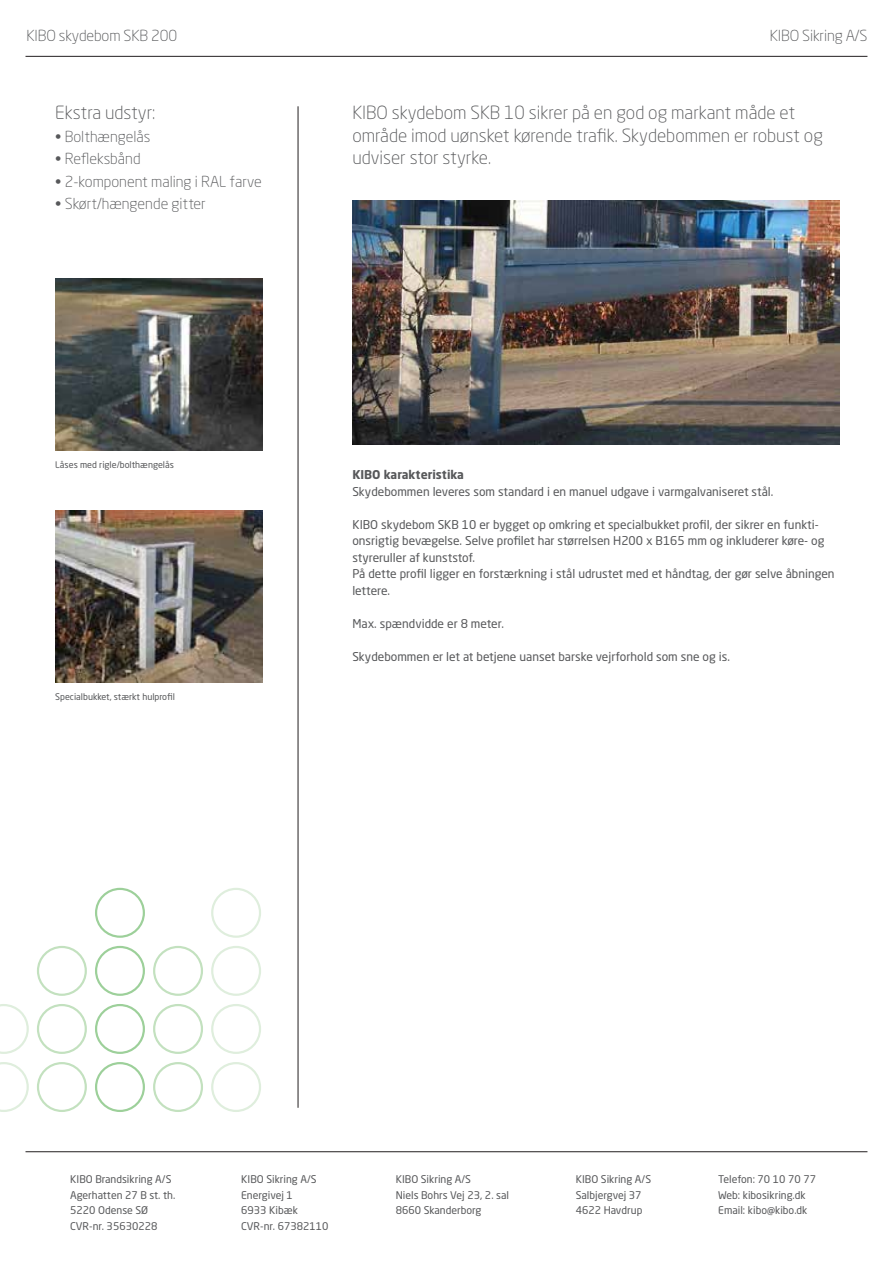
<style>
.page{position:relative;width:893px;height:1263px;background:#fff}
.page>*{position:absolute;margin:0;border:0;box-sizing:border-box;transform-origin:0 0}
.t1{font:300 18px/22.5px "Neo Sans Std";color:#57585a}
.t2{font:300 15.15px "Neo Sans Std";letter-spacing:-.01em;color:#57585a}
.t3{font:300 15px "Neo Sans Std";color:#57585a}
.t4{font:12px/16.5px "Neo Sans Std";color:#57585a}
.t5{font:700 12px "Neo Sans Std";color:#57585a}
.t6{font:10.5px "Neo Sans Std";color:#57585a}
.t7{font:9px "Neo Sans Std";color:#57585a}
</style>
<div class="page">
<img style="left:352px;top:201px;width:487px;height:244px">
<img style="left:55px;top:278px;width:207px;height:172px">
<img style="left:55px;top:510px;width:207px;height:172px">
<hr style="left:298px;top:106px;width:1px;height:1002px;background:#231f20">
<svg style="left:0;top:1062px;width:29px;height:50px"></svg>
<svg style="left:37px;top:1062px;width:50px;height:50px"></svg>
<svg style="left:37px;top:946px;width:50px;height:50px"></svg>
<svg style="left:0;top:1004px;width:29px;height:50px"></svg>
<svg style="left:37px;top:1004px;width:50px;height:50px"></svg>
<svg style="left:95px;top:1062px;width:50px;height:50px"></svg>
<svg style="left:95px;top:946px;width:50px;height:50px"></svg>
<svg style="left:95px;top:1004px;width:50px;height:50px"></svg>
<svg style="left:211px;top:1062px;width:50px;height:50px"></svg>
<svg style="left:211px;top:946px;width:50px;height:50px"></svg>
<svg style="left:211px;top:1004px;width:50px;height:50px"></svg>
<svg style="left:211px;top:888px;width:50px;height:50px"></svg>
<svg style="left:153px;top:1062px;width:50px;height:50px"></svg>
<svg style="left:153px;top:946px;width:50px;height:50px"></svg>
<svg style="left:153px;top:1004px;width:50px;height:50px"></svg>
<svg style="left:95px;top:888px;width:50px;height:50px"></svg>
<hr style="left:26px;top:56px;width:841px;height:1px;background:#231f20">
<hr style="left:26px;top:1151px;width:841px;height:1px;background:#231f20">
<p class="t2" style="left:27px;top:27px;width:152px">KIBO skydebom SKB 200</p>
<h1 class="t1" style="left:55px;top:101px;width:102px">Ekstra udstyr:</h1>
<p class="t3" style="left:55px;top:127px;width:97px">• Bolthængelås</p>
<p class="t3" style="left:55px;top:150px;width:87px">• Refleksbånd</p>
<p class="t3" style="left:55px;top:172px;width:208px">• 2-komponent maling i RAL farve</p>
<p class="t3" style="left:55px;top:195px;width:152px">• Skørt/hængende gitter</p>
<p class="t2" style="left:770px;top:27px;width:99px">KIBO Sikring A/S</p>
<h1 class="t1" style="left:352px;top:101px;width:472px">KIBO skydebom SKB 10 sikrer på en god og markant måde et område imod uønsket kørende trafik. Skydebommen er robust og udviser stor styrke.</h1>
<p class="t7" style="left:55px;top:459px;width:120px">Låses med rigle/bolthængelås</p>
<p class="t7" style="left:55px;top:691px;width:121px">Specialbukket, stærkt hulprofil</p>
<p class="t5" style="left:352px;top:467px;width:113px">KIBO karakteristika</p>
<p class="t4" style="left:352px;top:483px;width:422px">Skydebommen leveres som standard i en manuel udgave i varmgalvaniseret stål.</p>
<p class="t4" style="left:352px;top:516px;width:484px">KIBO skydebom SKB 10 er bygget op omkring et specialbukket profil, der sikrer en funkti&shy;onsrigtig bevægelse. Selve profilet har størrelsen H200 x B165 mm og inkluderer køre- og styreruller af kunststof.<br>På dette profil ligger en forstærkning i stål udrustet med et håndtag, der gør selve åbningen lettere.</p>
<p class="t4" style="left:352px;top:615px;width:153px">Max. spændvidde er 8 meter.</p>
<p class="t4" style="left:352px;top:648px;width:379px">Skydebommen er let at betjene uanset barske vejrforhold som sne og is.</p>
<p class="t6" style="left:70px;top:1172px;width:103px">KIBO Brandsikring A/S</p>
<p class="t6" style="left:241px;top:1172px;width:77px">KIBO Sikring A/S</p>
<p class="t6" style="left:396px;top:1172px;width:77px">KIBO Sikring A/S</p>
<p class="t6" style="left:576px;top:1172px;width:77px">KIBO Sikring A/S</p>
<p class="t6" style="left:718px;top:1172px;width:99px">Telefon: 70 10 70 77</p>
<p class="t6" style="left:70px;top:1188px;width:107px">Agerhatten 27 B st. th.</p>
<p class="t6" style="left:241px;top:1188px;width:53px">Energivej 1</p>
<p class="t6" style="left:396px;top:1188px;width:115px">Niels Bohrs Vej 23, 2. sal</p>
<p class="t6" style="left:576px;top:1188px;width:67px">Salbjergvej 37</p>
<p class="t6" style="left:718px;top:1188px;width:89px">Web: kibosikring.dk</p>
<p class="t6" style="left:70px;top:1204px;width:80px">5220 Odense SØ</p>
<p class="t6" style="left:241px;top:1204px;width:58px">6933 Kibæk</p>
<p class="t6" style="left:396px;top:1204px;width:87px">8660 Skanderborg</p>
<p class="t6" style="left:576px;top:1204px;width:68px">4622 Havdrup</p>
<p class="t6" style="left:718px;top:1204px;width:91px">Email: kibo@kibo.dk</p>
<p class="t6" style="left:70px;top:1220px;width:89px">CVR-nr. 35630228</p>
<p class="t6" style="left:241px;top:1220px;width:89px">CVR-nr. 67382110</p>
</div>
